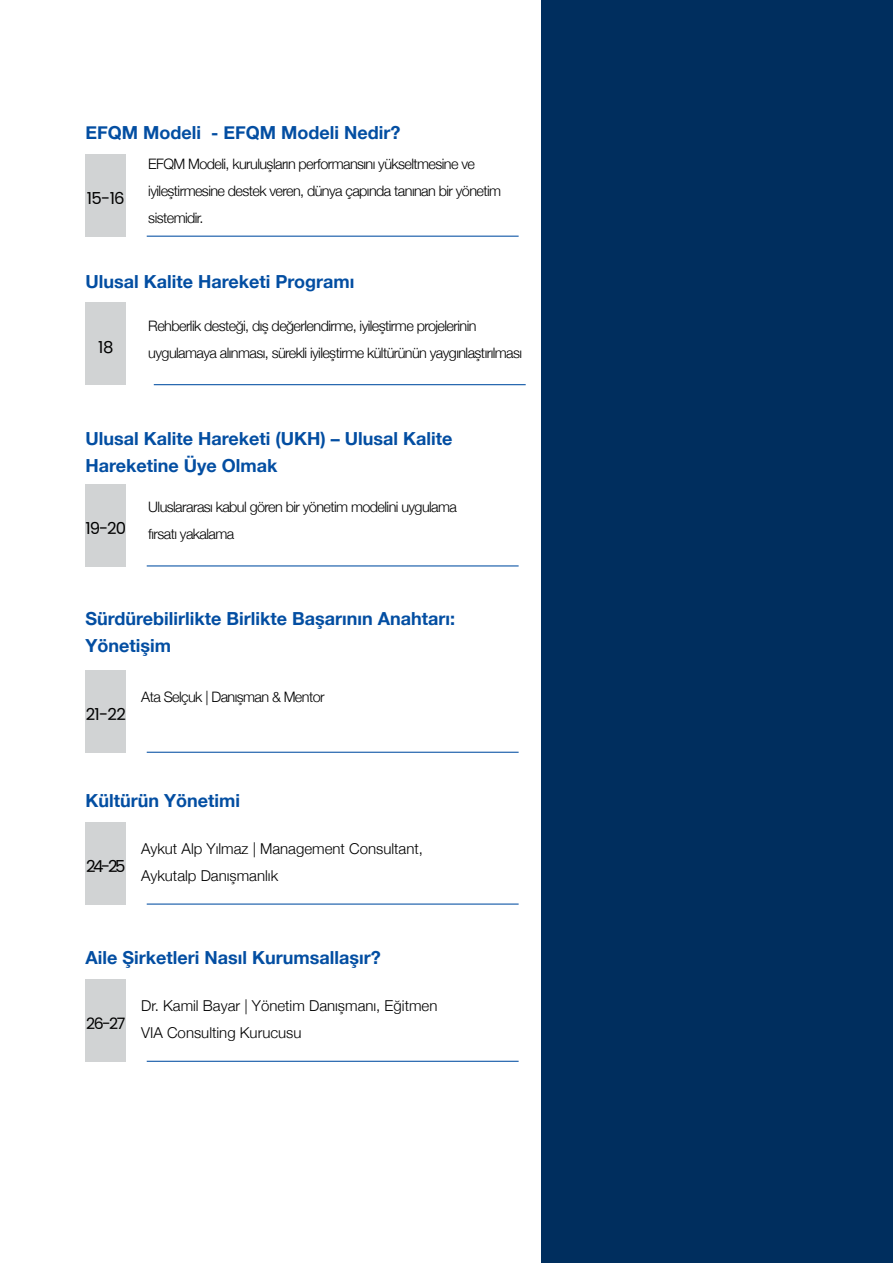
<style>
.page{position:relative;width:893px;height:1263px;background:#fff}
.page>*{position:absolute;margin:0;border:0;box-sizing:border-box;transform-origin:0 0}
.t1{font:700 18px/27px "Helvetica Neue";color:#034ea2}
.t2{font:16.5px "Poppins";letter-spacing:-.04em;color:#000}
.t3{font:15.75px "Poppins";color:#000}
.t4{font:300 15px/27px "Helvetica Neue";color:#000}
.t5{font:300 14.4px/27px "Helvetica Neue";letter-spacing:-.04em;color:#000}
</style>
<div class="page">
<div style="left:542px;top:0;width:351px;height:1263px;background:#002e5e"></div>
<hr style="left:154px;top:384px;width:372px;height:1px;background:#034ea2">
<div style="left:86px;top:303px;width:40px;height:82px;background:#d1d3d4"></div>
<div style="left:86px;top:670px;width:40px;height:83px;background:#d1d3d4"></div>
<hr style="left:147px;top:752px;width:372px;height:1px;background:#034ea2">
<div style="left:86px;top:822px;width:40px;height:83px;background:#d1d3d4"></div>
<hr style="left:147px;top:903px;width:372px;height:2px;background:#034ea2">
<div style="left:86px;top:484px;width:40px;height:82px;background:#d1d3d4"></div>
<hr style="left:147px;top:565px;width:372px;height:1px;background:#034ea2">
<div style="left:86px;top:154px;width:40px;height:83px;background:#d1d3d4"></div>
<hr style="left:147px;top:236px;width:372px;height:1px;background:#034ea2">
<div style="left:86px;top:979px;width:40px;height:83px;background:#d1d3d4"></div>
<hr style="left:147px;top:1061px;width:372px;height:1px;background:#034ea2">
<p class="t1" style="left:86px;top:120px;width:316px">EFQM Modeli - EFQM Modeli Nedir?</p>
<p class="t2" style="left:87px;top:189px;width:39px">15-16</p>
<p class="t5" style="left:148px;top:149px;width:354px">EFQM Modeli, kuruluşların performansını yükseltmesine ve iyileştirmesine destek veren, dünya çapında tanınan bir yönetim sistemidir.</p>
<p class="t1" style="left:86px;top:268px;width:270px">Ulusal Kalite Hareketi Programı</p>
<p class="t2" style="left:98px;top:337px;width:17px">18</p>
<p class="t5" style="left:148px;top:312px;width:375px">Rehberlik desteği, dış değerlendirme, iyileştirme projelerinin uygulamaya alınması, sürekli iyileştirme kültürünün yaygınlaştırılması</p>
<p class="t1" style="left:86px;top:425px;width:368px">Ulusal Kalite Hareketi (UKH) – Ulusal Kalite<br>Hareketine Üye Olmak</p>
<p class="t2" style="left:86px;top:518px;width:42px">19-20</p>
<p class="t5" style="left:148px;top:492px;width:310px">Uluslararası kabul gören bir yönetim modelini uygulama fırsatı yakalama</p>
<p class="t1" style="left:86px;top:606px;width:371px">Sürdürebilirlikte Birlikte Başarının Anahtarı:<br>Yönetişim</p>
<p class="t2" style="left:86px;top:705px;width:42px">21-22</p>
<p class="t5" style="left:141px;top:682px;width:185px">Ata Selçuk | Danışman &amp; Mentor</p>
<p class="t1" style="left:86px;top:787px;width:156px">Kültürün Yönetimi</p>
<p class="t2" style="left:86px;top:857px;width:41px">24-25</p>
<p class="t4" style="left:141px;top:834px;width:283px">Aykut Alp Yılmaz | Management Consultant,<br>Aykutalp Danışmanlık</p>
<p class="t1" style="left:86px;top:945px;width:297px">Aile Şirketleri Nasıl Kurumsallaşır?</p>
<p class="t3" style="left:86px;top:1014px;width:41px">26-27</p>
<p class="t4" style="left:141px;top:991px;width:298px">Dr. Kamil Bayar | Yönetim Danışmanı, Eğitmen<br>VIA Consulting Kurucusu</p>
</div>
